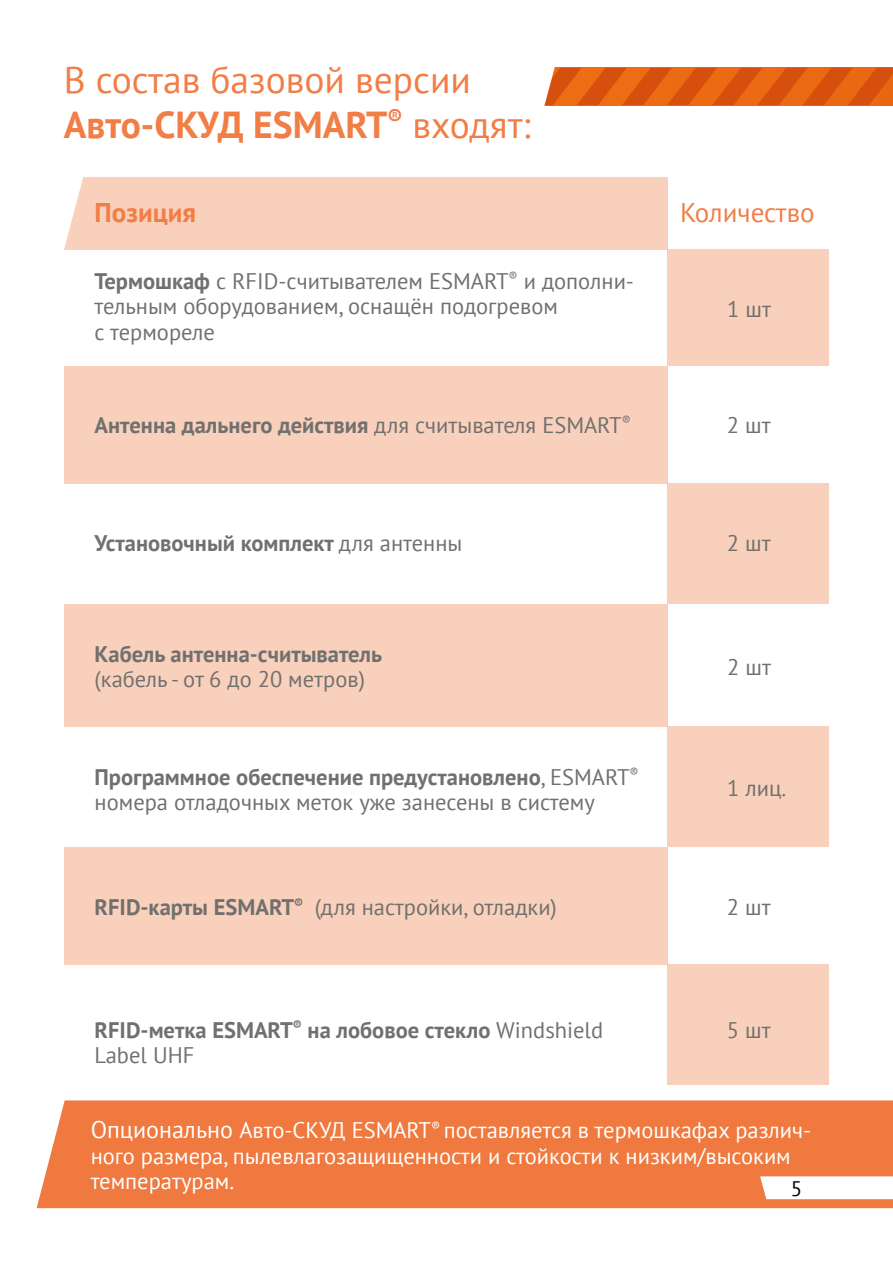
<style>
.page{position:relative;width:893px;height:1263px;background:#fff}
.page>*{position:absolute;margin:0;border:0;box-sizing:border-box;transform-origin:0 0}
.t1{font:37.5px/45px "PT Sans";color:#f27d45}
.t2{font:27px "PT Sans";color:#f27d45}
.t3{font:700 27px "PT Sans";color:#f27d45}
.t4{font:22.5px/25.5px "PT Sans";color:#70706e}
.t5{font:700 22.5px/25.5px "PT Sans";color:#70706e}
.t6{font:22.5px/25.5px "PT Sans";color:#fff}
.t7{font:21px "PT Sans";color:#000}
.s1{font-weight:700}
.s2{font-weight:400}
.s3{font-size:24px}
</style>
<div class="page">
<svg style="left:544px;top:67px;width:349px;height:39px;background:#e16013"></svg>
<div style="left:64px;top:177px;width:604px;height:72px;background:#f9d0bb"></div>
<div style="left:64px;top:366px;width:604px;height:117px;background:#f9d0bb"></div>
<div style="left:64px;top:847px;width:604px;height:118px;background:#f9d0bb"></div>
<div style="left:64px;top:604px;width:604px;height:123px;background:#f9d0bb"></div>
<div style="left:668px;top:249px;width:161px;height:117px;background:#f9d0bb"></div>
<div style="left:668px;top:483px;width:161px;height:121px;background:#f9d0bb"></div>
<div style="left:668px;top:727px;width:161px;height:120px;background:#f9d0bb"></div>
<div style="left:668px;top:965px;width:161px;height:120px;background:#f9d0bb"></div>
<svg style="left:64px;top:177px;width:20px;height:73px"></svg>
<div style="left:37px;top:1100px;width:856px;height:108px;background:#ef793f"></div>
<svg style="left:760px;top:1176px;width:133px;height:23px"></svg>
<h1 class="t1" style="left:64px;top:56px;width:468px">В состав базовой версии<br><span class="s1">Авто-СКУД ESMART</span><sup>®</sup> входят:</h1>
<p class="t3" style="left:95px;top:194px;width:103px">Позиция</p>
<p class="t4" style="left:95px;top:268px;width:541px"><span class="s1">Термошкаф</span> с RFID-считывателем ESMART<sup>®</sup> и дополни&shy;тельным оборудованием, оснащён подогревом<br>с термореле</p>
<p class="t5" style="left:95px;top:412px;width:538px">Антенна дальнего действия <span class="s2">для считывателя ESMART</span><sup>®</sup></p>
<p class="t5" style="left:95px;top:530px;width:369px">Установочный комплект <span class="s2">для антенны</span></p>
<p class="t5" style="left:95px;top:640px;width:289px">Кабель антенна-считыватель</p>
<p class="t4" style="left:95px;top:666px;width:272px">(кабель - от 6 до 20 метров)</p>
<p class="t4" style="left:95px;top:764px;width:546px"><span class="s1">Программное обеспечение предустановлено</span>, ESMART<sup>® </sup>номера отладочных меток уже занесены в систему</p>
<p class="t4" style="left:95px;top:894px;width:464px"><span class="s1">RFID-карты ESMART</span><sup>®</sup> (для настройки, отладки)</p>
<p class="t5" style="left:95px;top:1016px;width:510px">RFID-метка ESMART<sup>®</sup> на лобовое стекло <span class="s2">Windshield<br>Label UHF</span></p>
<p class="t2" style="left:680px;top:195px;width:136px">Количество</p>
<p class="t4" style="left:727px;top:296px;width:45px">1 шт</p>
<p class="t4" style="left:727px;top:412px;width:45px">2 шт</p>
<p class="t4" style="left:727px;top:530px;width:45px">2 шт</p>
<p class="t4" style="left:727px;top:654px;width:45px">2 шт</p>
<p class="t4" style="left:727px;top:774px;width:61px">1 лиц.</p>
<p class="t4" style="left:727px;top:894px;width:45px">2 шт</p>
<p class="t4" style="left:727px;top:1016px;width:45px">5 шт</p>
<p class="t6" style="left:91px;top:1117px;width:722px"><span class="s3">Опционально</span> Авто-СКУД ESMART<sup>®</sup> поставляется в термошкафах различ&shy;ного размера, пылевлагозащищенности и стойкости к низким/высоким температурам.</p>
<p class="t7" style="left:791px;top:1175px;width:13px">5</p>
</div>
